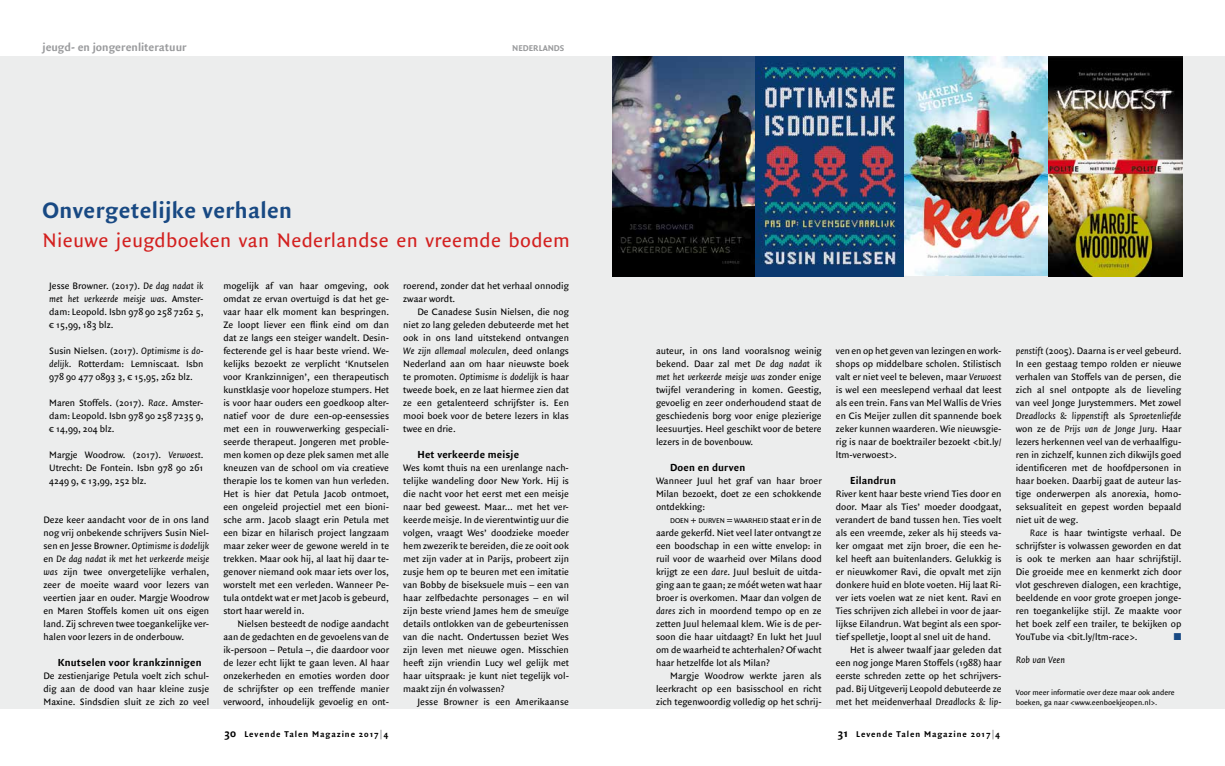
<style>
.page{position:relative;width:1225px;height:766px;background:#fff}
.page>*{position:absolute;margin:0;border:0;box-sizing:border-box;transform-origin:0 0}
.t1{font:700 24px "Quadraat Sans";letter-spacing:.015em;color:#184983}
.t2{font:21px "Quadraat Sans";letter-spacing:.015em;color:#d3201f}
.t3{font:700 12px "Quadraat Sans";color:#9a9b9d}
.t4{font:700 11px "Quadraat Sans";letter-spacing:.015em;color:#000}
.t5{font:10px/13px "Quadraat Sans";color:#000;text-align:justify}
.t6{font:italic 10px "Quadraat Sans";color:#000}
.t7{font:10px "Zapf Dingbats ITC";color:#184983}
.t8{font:700 9px "Quadraat Sans";letter-spacing:.1em;color:#000}
.t9{font:700 9px "Quadraat Sans";color:#9a9b9d}
.t10{font:8px/10px "Quadraat Sans";color:#000}
.t11{font:7.5px "Quadraat Sans";color:#000}
.s1{font-style:italic}
.s2{font-size:10px}
.s3{font-size:12px}
.s4{color:#9a9b9d}
</style>
<div class="page">
<div style="left:0;top:57px;width:1225px;height:652px;background:#eceded"></div>
<img style="left:612px;top:57px;width:570px;height:219px">
<p class="t3" style="left:43px;top:40px;width:146px">jeugd- en jongerenliteratuur</p>
<p class="t9" style="left:512px;top:43px;width:54px">NEDERLANDS</p>
<h1 class="t1" style="left:43px;top:197px;width:251px">Onvergetelijke verhalen</h1>
<h2 class="t2" style="left:43px;top:228px;width:529px">Nieuwe jeugdboeken van Nederlandse en vreemde bodem</h2>
<p class="t5" style="left:49px;top:279px;width:156px">Jesse Browner. (2017). <span class="s1">De dag nadat ik met het verkeerde meisje was</span>. Amster&shy;dam: Leopold. Isbn 978 90 258 7262 5, € 15,99, 183 blz.</p>
<p class="t5" style="left:49px;top:344px;width:156px">Susin Nielsen. (2017). <span class="s1">Optimisme is do&shy;delijk</span>. Rotterdam: Lemniscaat. Isbn 978 90 477 0893 3, € 15,95, 262 blz.</p>
<p class="t5" style="left:49px;top:396px;width:156px">Maren Stoffels. (2017). <span class="s1">Race</span>. Amster&shy;dam: Leopold. Isbn 978 90 258 7235 9, € 14,99, 204 blz.</p>
<p class="t5" style="left:49px;top:448px;width:156px">Margje Woodrow. (2017). <span class="s1">Verwoest</span>.<br>Utrecht: De Fontein. Isbn 978 90 261<br>4249 9, € 13,99, 252 blz.</p>
<p class="t5" style="left:44px;top:513px;width:167px">Deze keer aandacht voor de in ons land nog vrij onbekende schrijvers Susin Niel&shy;sen en Jesse Browner. <span class="s1">Optimisme is dodelijk </span>en <span class="s1">De dag nadat ik met het verkeerde meisje was</span> zijn twee onvergetelijke verhalen, zeer de moeite waard voor lezers van veertien jaar en ouder. Margje Woodrow en Maren Stoffels komen uit ons eigen land. Zij schreven twee toegankelijke ver&shy;halen voor lezers in de onderbouw.</p>
<p class="t4" style="left:58px;top:656px;width:145px">Knutselen voor krankzinnigen</p>
<p class="t5" style="left:44px;top:669px;width:167px">De zestienjarige Petula voelt zich schul&shy;dig aan de dood van haar kleine zusje Maxine. Sindsdien sluit ze zich zo veel</p>
<p class="t5" style="left:223px;top:279px;width:167px">mogelijk af van haar omgeving, ook omdat ze ervan overtuigd is dat het ge&shy;vaar haar elk moment kan bespringen.<br>Ze loopt liever een flink eind om dan dat ze langs een steiger wandelt. Desin&shy;fecterende gel is haar beste vriend. We&shy;kelijks bezoekt ze verplicht ‘Knutselen voor Krankzinnigen’, een therapeutisch kunstklasje voor hopeloze stumpers. Het is voor haar ouders een goedkoop alter&shy;natief voor de dure een-op-eensessies met een in rouwverwerking gespeciali&shy;seerde therapeut. Jongeren met proble&shy;men komen op deze plek samen met alle kneuzen van de school om via creatieve therapie los te komen van hun verleden.<br>Het is hier dat Petula Jacob ontmoet, een ongeleid projectiel met een bioni&shy;sche arm. Jacob slaagt erin Petula met een bizar en hilarisch project langzaam maar zeker weer de gewone wereld in te trekken. Maar ook hij, al laat hij daar te&shy;genover niemand ook maar iets over los, worstelt met een verleden. Wanneer Pe&shy;tula ontdekt wat er met Jacob is gebeurd, stort haar wereld in.</p>
<p class="t5" style="left:223px;top:617px;width:167px;text-indent:14px">Nielsen besteedt de nodige aandacht aan de gedachten en de gevoelens van de ik-persoon – Petula –, die daardoor voor de lezer echt lijkt te gaan leven. Al haar onzekerheden en emoties worden door de schrijfster op een treffende manier verwoord, inhoudelijk gevoelig en ont-</p>
<p class="t5" style="left:403px;top:279px;width:167px">roerend, zonder dat het verhaal onnodig zwaar wordt.</p>
<p class="t5" style="left:403px;top:305px;width:167px;text-indent:14px">De Canadese Susin Nielsen, die nog niet zo lang geleden debuteerde met het ook in ons land uitstekend ontvangen <span class="s1">We zijn allemaal moleculen</span>, deed onlangs Nederland aan om haar nieuwste boek te promoten. <span class="s1">Optimisme is dodelijk</span> is haar tweede boek, en ze laat hiermee zien dat ze een getalenteerd schrijfster is. Een mooi boek voor de betere lezers in klas twee en drie.</p>
<p class="t4" style="left:417px;top:448px;width:103px">Het verkeerde meisje</p>
<p class="t5" style="left:403px;top:461px;width:167px">Wes komt thuis na een urenlange nach&shy;telijke wandeling door New York. Hij is die nacht voor het eerst met een meisje naar bed geweest. Maar… met het ver&shy;keerde meisje. In de vierentwintig uur die volgen, vraagt Wes’ doodzieke moeder hem zwezerik te bereiden, die ze ooit ook met zijn vader at in Parijs, probeert zijn zusje hem op te beuren met een imitatie van Bobby de biseksuele muis – een van haar zelfbedachte personages – en wil zijn beste vriend James hem de smeuïge details ontlokken van de gebeurtenissen van die nacht. Ondertussen beziet Wes zijn leven met nieuwe ogen. Misschien heeft zijn vriendin Lucy wel gelijk met haar uitspraak: je kunt niet tegelijk vol&shy;maakt zijn én volwassen?</p>
<p class="t5" style="left:417px;top:695px;width:153px">Jesse Browner is een Amerikaanse</p>
<p class="t5" style="left:656px;top:344px;width:167px">auteur, in ons land vooralsnog weinig bekend. Daar zal met <span class="s1">De dag nadat ik met het verkeerde meisje was</span> zonder enige twijfel verandering in komen. Geestig, gevoelig en zeer onderhoudend staat de geschiedenis borg voor enige plezierige leesuurtjes. Heel geschikt voor de betere lezers in de bovenbouw.</p>
<p class="t4" style="left:670px;top:461px;width:77px">Doen en durven</p>
<p class="t5" style="left:656px;top:474px;width:167px">Wanneer Juul het graf van haar broer Milan bezoekt, doet ze een schokkende ontdekking:</p>
<p class="t11" style="left:670px;top:516px;width:153px">DOEN <span class="s2">+</span> DURVEN <span class="s2">=</span> WAARHEID <span class="s2">staat er in de</span></p>
<p class="t5" style="left:656px;top:526px;width:167px">aarde gekerfd. Niet veel later ontvangt ze een boodschap in een witte envelop: in ruil voor de waarheid over Milans dood krijgt ze een <span class="s1">dare</span>. Juul besluit de uitda&shy;ging aan te gaan; ze móét weten wat haar broer is overkomen. Maar dan volgen de <span class="s1">dares</span> zich in moordend tempo op en ze zetten Juul helemaal klem. Wie is de per&shy;soon die haar uitdaagt? En lukt het Juul om de waarheid te achterhalen? Of wacht haar hetzelfde lot als Milan?</p>
<p class="t5" style="left:656px;top:669px;width:167px;text-indent:14px">Margje Woodrow werkte jaren als leerkracht op een basisschool en richt zich tegenwoordig volledig op het schrij-</p>
<p class="t5" style="left:836px;top:344px;width:167px">ven en op het geven van lezingen en work&shy;shops op middelbare scholen. Stilistisch valt er niet veel te beleven, maar <span class="s1">Verwoest </span>is wel een meeslepend verhaal dat leest als een trein. Fans van Mel Wallis de Vries en Cis Meijer zullen dit spannende boek zeker kunnen waarderen. Wie nieuwsgie&shy;rig is naar de boektrailer bezoekt &lt;bit.ly/ ltm-verwoest&gt;.</p>
<p class="t4" style="left:850px;top:474px;width:47px">Eilandrun</p>
<p class="t5" style="left:836px;top:487px;width:167px">River kent haar beste vriend Ties door en door. Maar als Ties’ moeder doodgaat, verandert de band tussen hen. Ties voelt als een vreemde, zeker als hij steeds va&shy;ker omgaat met zijn broer, die een he&shy;kel heeft aan buitenlanders. Gelukkig is er nieuwkomer Ravi, die opvalt met zijn donkere huid en blote voeten. Hij laat Ri&shy;ver iets voelen wat ze niet kent. Ravi en Ties schrijven zich allebei in voor de jaar&shy;lijkse Eilandrun. Wat begint als een spor&shy;tief spelletje, loopt al snel uit de hand.</p>
<p class="t5" style="left:836px;top:643px;width:167px;text-indent:14px">Het is alweer twaalf jaar geleden dat een nog jonge Maren Stoffels (1988) haar eerste schreden zette op het schrijvers&shy;pad. Bij Uitgeverij Leopold debuteerde ze met het meidenverhaal <span class="s1">Dreadlocks &amp; lip-</span></p>
<p class="t8" style="left:224px;top:729px;width:166px"><span class="s3">30</span> Levende Talen Magazine 2017<span class="s4">|</span>4</p>
<p class="t8" style="left:837px;top:729px;width:164px"><span class="s3">31</span> Levende Talen Magazine 2017<span class="s4">|</span>4</p>
<p class="t5" style="left:1015px;top:344px;width:167px"><span class="s1">penstift</span> (2005). Daarna is er veel gebeurd.<br>In een gestaag tempo rolden er nieuwe verhalen van Stoffels van de persen, die zich al snel ontpopte als de lieveling van veel Jonge Jurystemmers. Met zowel <span class="s1">Dreadlocks &amp; lippenstift</span> als <span class="s1">Sproetenliefde </span>won ze de <span class="s1">Prijs van de Jonge Jury</span>. Haar lezers herkennen veel van de verhaalfigu&shy;ren in zichzelf, kunnen zich dikwijls goed identificeren met de hoofdpersonen in haar boeken. Daarbij gaat de auteur las&shy;tige onderwerpen als anorexia, homo&shy;seksualiteit en gepest worden bepaald niet uit de weg.</p>
<p class="t5" style="left:1015px;top:526px;width:167px;text-indent:14px"><span class="s1">Race</span> is haar twintigste verhaal. De schrijfster is volwassen geworden en dat is ook te merken aan haar schrijfstijl.<br>Die groeide mee en kenmerkt zich door vlot geschreven dialogen, een krachtige, beeldende en voor grote groepen jonge&shy;ren toegankelijke stijl. Ze maakte voor het boek zelf een trailer, te bekijken op YouTube via &lt;bit.ly/ltm-race&gt;.</p>
<p class="t7" style="left:1174px;top:631px;width:9px">■</p>
<p class="t6" style="left:1015px;top:654px;width:51px">Rob van Veen</p>
<p class="t10" style="left:1015px;top:687px;width:160px">Voor meer informatie over deze maar ook andere boeken, ga naar &lt;www.eenboekjeopen.nl&gt;.</p>
</div>
